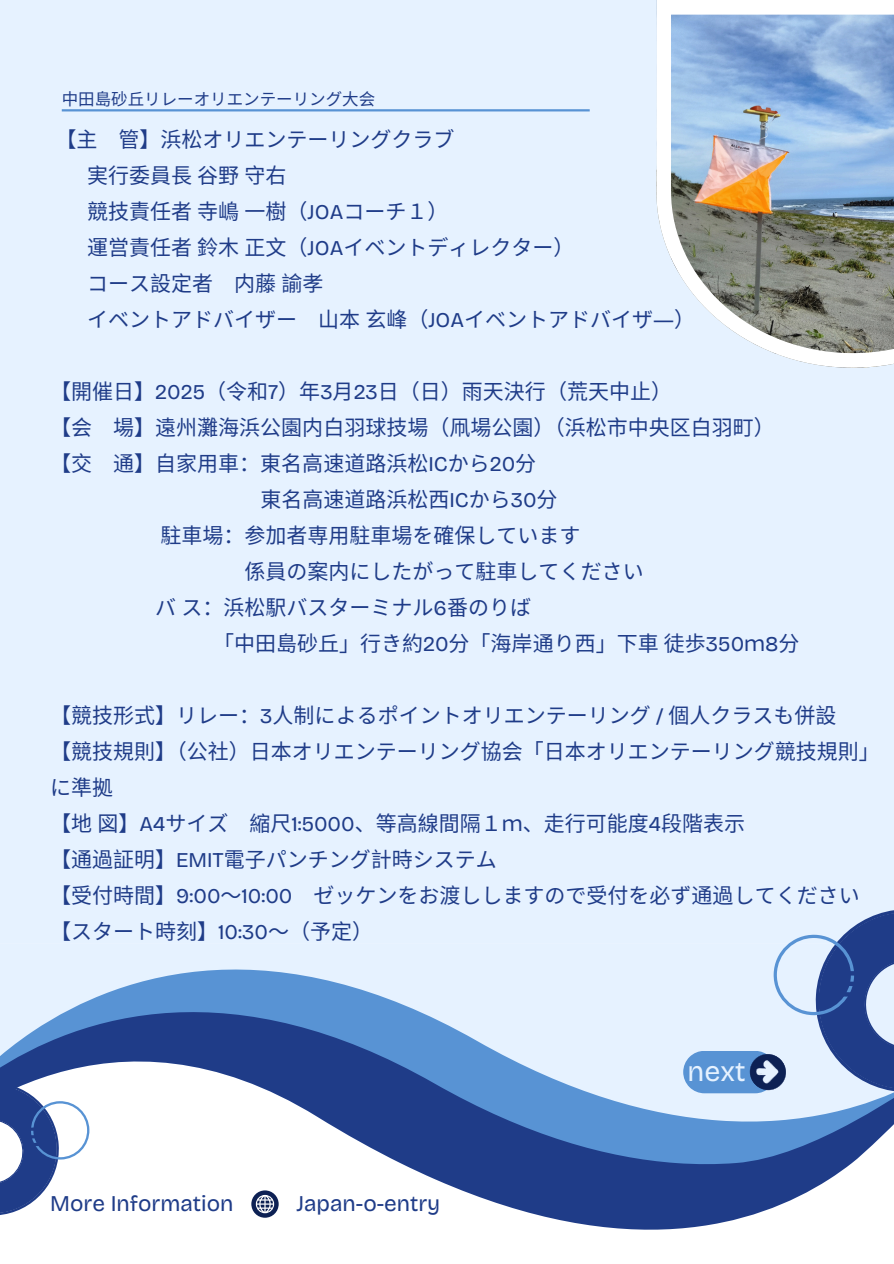
<style>
.page{position:relative;width:894px;height:1264px;background:#fff}
.page>*{position:absolute;margin:0;border:0;box-sizing:border-box;transform-origin:0 0}
.t1{font:28.5px "Bricolage Grotesque";color:#e6f2ff}
.t2{font:22.5px "Bricolage Grotesque";color:#1f3c88}
.t3{font:21px/36px "Noto Sans CJ Ksc";color:#1f3c88}
.t4{font:16.5px "Noto Sans CJ Ksc";color:#1f3c88}
.s1{font-family:"Bricolage Grotesque"}
.s2{font-family:"Noto Sans"}
</style>
<div class="page">
<div style="left:0;top:0;width:893px;height:927px;background:#e6f2ff"></div>
<div style="left:0;top:927px;width:683px;height:42px;background:#e6f2ff"></div>
<svg style="left:0;top:969px;width:893px;height:261px"></svg>
<svg style="left:0;top:1080px;width:90px;height:137px"></svg>
<hr style="left:62px;top:109px;width:527px;height:2px;background:#5893d4">
<img style="left:656px;top:0;width:237px;height:368px">
<svg style="left:251px;top:1190px;width:27px;height:27px"></svg>
<svg style="left:683px;top:906px;width:210px;height:189px;background:#aabede"></svg>
<h3 class="t4" style="left:62px;top:85px;width:315px">中田島砂丘リレーオリエンテーリング大会</h3>
<p class="t3" style="left:87px;top:120px;width:609px;text-indent:-31px">【主 管】浜松オリエンテーリングクラブ<br>実行委員長谷野守右<br>競技責任者寺嶋一樹（<span class="s1">JOA</span>コーチ１）<br>運営責任者鈴木正文（<span class="s1">JOA</span>イベントディレクター）<br>コース設定者 内藤諭孝<br>イベントアドバイザー 山本玄峰（<span class="s1">JOA</span>イベントアドバイザ<span class="s2">―</span>）</p>
<p class="t3" style="left:50px;top:372px;width:623px">【開催日】<span class="s1">2025</span>（令和<span class="s1">7</span>）年<span class="s1">3</span>月 <span class="s1">23</span>日（日）雨天決行（荒天中止）</p>
<p class="t3" style="left:50px;top:408px;width:726px">【会 場】遠州灘海浜公園内白羽球技場（凧場公園）（浜松市中央区白羽町）</p>
<p class="t3" style="left:50px;top:444px;width:487px">【交 通】自家用車：東名高速道路浜松<span class="s1">IC</span>から<span class="s1">20</span>分</p>
<p class="t3" style="left:260px;top:480px;width:299px">東名高速道路浜松西<span class="s1">IC</span>から<span class="s1">30</span>分</p>
<p class="t3" style="left:160px;top:516px;width:421px">駐車場：参加者専用駐車場を確保しています</p>
<p class="t3" style="left:244px;top:552px;width:400px">係員の案内にしたがって駐車してください</p>
<p class="t3" style="left:155px;top:588px;width:377px">バス：浜松駅バスターミナル<span class="s1">6</span>番のりば</p>
<p class="t3" style="left:213px;top:624px;width:588px">「中田島砂丘」行き約<span class="s1">20</span>分「海岸通り西」下車徒歩<span class="s1">350</span>ｍ<span class="s1">8</span>分</p>
<h2 class="t3" style="left:50px;top:696px;width:831px">【競技形式】リレー：<span class="s1">3</span>人制によるポイントオリエンテーリング <span class="s1">/</span> 個人クラスも併設<br>【競技規則】（公社）日本オリエンテーリング協会「日本オリエンテーリング競技規則」に準拠<br>【地図】<span class="s1">A4</span>サイズ 縮尺<span class="s1">1:5000</span>、等高線間隔１ｍ、走行可能度<span class="s1">4</span>段階表示<br>【通過証明】<span class="s1">EMIT</span>電子パンチング計時システム<br>【受付時間】<span class="s1">9:00</span>～<span class="s1">10:00</span> ゼッケンをお渡ししますので受付を必ず通過してください【スタート時刻】<span class="s1">10:30</span>～（予定）</h2>
<p class="t2" style="left:50px;top:1189px;width:185px">More Information</p>
<p class="t2" style="left:296px;top:1189px;width:145px">Japan-o-entry</p>
<p class="t1" style="left:687px;top:1054px;width:59px">next</p>
</div>
